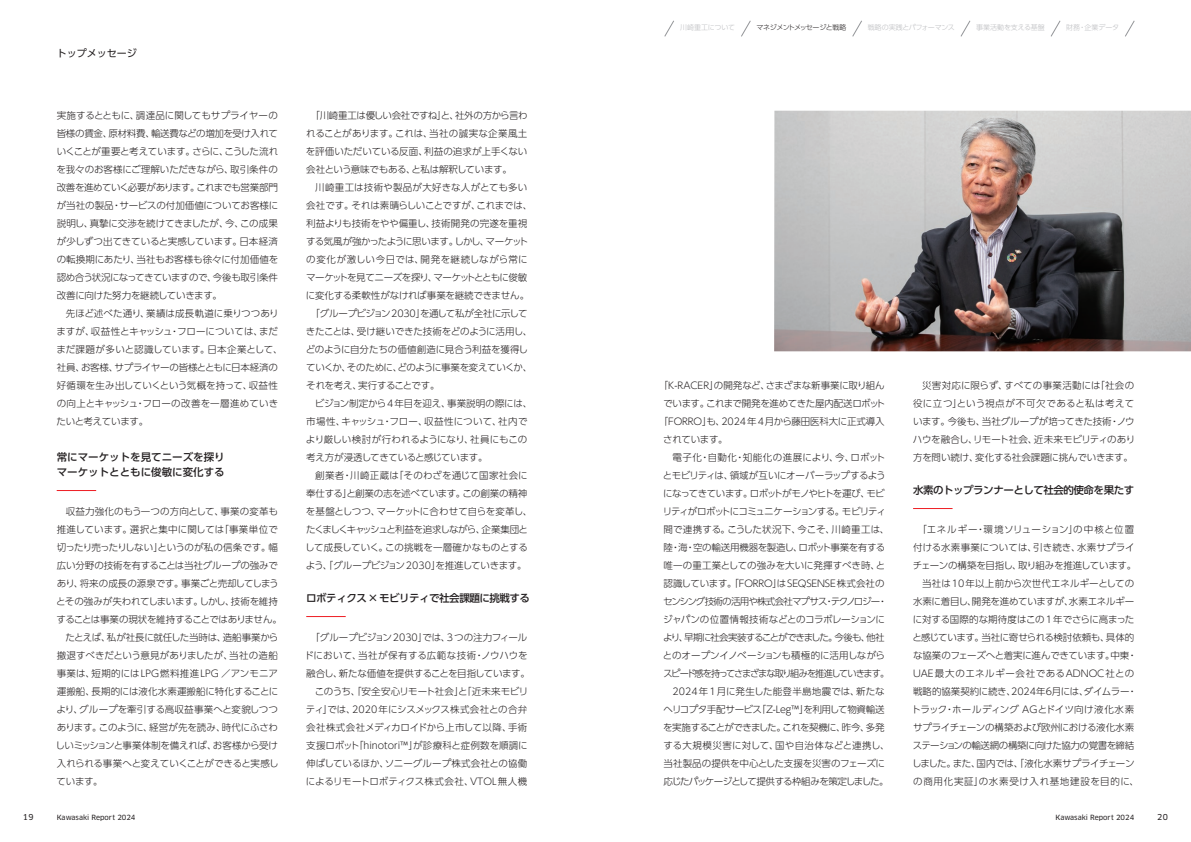
<style>
.page{position:relative;width:1191px;height:842px;background:#fff}
.page>*{position:absolute;margin:0;border:0;box-sizing:border-box;transform-origin:0 0}
.t1{font:500 10.5px "UD Shin Go Pro";letter-spacing:-.045em;color:#231f20}
.t2{font:500 10.5px/15px "UD Shin Go Pro";color:#231f20}
.t3{font:10px "UD Shin Go Pro";color:#231f20}
.t4{font:300 9.5px/18px "UD Shin Go Pro";letter-spacing:-.02em;color:#231f20;text-align:justify}
.t5{font:300 9.5px/18px "UD Shin Go Pro";color:#231f20;text-align:right}
.t6{font:300 9.5px "UD Shin Go Pro";letter-spacing:-.04em;color:#231f20}
.t7{font:300 9.5px "UD Shin Go Pro";letter-spacing:.005em;color:#231f20}
.t8{font:300 9.5px "UD Shin Go Pro";letter-spacing:.015em;color:#231f20}
.t9{font:300 9.5px "UD Shin Go Pro";letter-spacing:-.095em;color:#231f20}
.t10{font:300 9.5px "UD Shin Go Pro";letter-spacing:-.045em;color:#231f20}
.t11{font:300 9.5px "UD Shin Go Pro";letter-spacing:.025em;color:#231f20}
.t12{font:300 9.5px "UD Shin Go Pro";letter-spacing:-.07em;color:#231f20}
.t13{font:300 9.5px "UD Shin Go Pro";letter-spacing:-.065em;color:#231f20}
.t14{font:300 9.5px "UD Shin Go Pro";letter-spacing:-.05em;color:#231f20}
.t15{font:300 9.5px "UD Shin Go Pro";letter-spacing:.02em;color:#231f20}
.t16{font:300 9.5px "UD Shin Go Pro";letter-spacing:.01em;color:#231f20}
.t17{font:300 9.5px "UD Shin Go Pro";letter-spacing:.055em;color:#231f20}
.t18{font:300 9.5px "UD Shin Go Pro";letter-spacing:-.12em;color:#231f20}
.t19{font:300 9.5px "UD Shin Go Pro";letter-spacing:-.09em;color:#231f20}
.t20{font:300 9.5px "UD Shin Go Pro";letter-spacing:-.085em;color:#231f20}
.t21{font:300 9.5px "UD Shin Go Pro";letter-spacing:-.06em;color:#231f20}
.t22{font:300 9.5px "UD Shin Go Pro";letter-spacing:.04em;color:#231f20}
.t23{font:300 9.5px "UD Shin Go Pro";letter-spacing:.03em;color:#231f20}
.t24{font:300 9.5px "UD Shin Go Pro";letter-spacing:.075em;color:#231f20}
.t25{font:300 9.5px "UD Shin Go Pro";letter-spacing:.08em;color:#231f20}
.t26{font:8px "Clan Pro News";color:#231f20}
.t27{font:7px "Clan Pro News";color:#231f20}
.t28{font:300 7px "UD Shin Go Pro";letter-spacing:-.02em;color:#bcbdc0}
.t29{font:300 7px "UD Shin Go Pro";letter-spacing:-.065em;color:#231f20}
.t30{font:300 7px "UD Shin Go Pro";letter-spacing:-.055em;color:#bcbdc0}
</style>
<div class="page">
<img style="left:774px;top:111px;width:417px;height:240px">
<hr style="left:306px;top:616px;width:40px;height:1px;background:#ee1d23">
<hr style="left:913px;top:508px;width:39px;height:1px;background:#ee1d23">
<hr style="left:57px;top:490px;width:39px;height:1px;background:#ee1d23">
<svg style="left:664px;top:21px;width:10px;height:16px"></svg>
<svg style="left:741px;top:21px;width:9px;height:16px"></svg>
<svg style="left:852px;top:21px;width:10px;height:16px"></svg>
<svg style="left:960px;top:21px;width:10px;height:16px"></svg>
<svg style="left:1051px;top:21px;width:9px;height:16px"></svg>
<svg style="left:1125px;top:21px;width:9px;height:16px"></svg>
<p class="t3" style="left:57px;top:45px;width:82px">トップメッセージ</p>
<p class="t4" style="left:56px;top:106px;width:223px">実施するとともに、調達品に関してもサプライヤーの皆様の賃金、原材料費、輸送費などの増加を受け入れていくことが重要と考えています。さらに、こうした流れを我々のお客様にご理解いただきながら、取引条件の改善を進めていく必要があります。これまでも営業部門が当社の製品・サービスの付加価値についてお客様に説明し、真摯に交渉を続けてきましたが、今、この成果が少しずつ出てきていると実感しています。日本経済の転換期にあたり、当社もお客様も徐々に付加価値を認め合う状況になってきていますので、今後も取引条件改善に向けた努力を継続していきます。</p>
<p class="t4" style="left:56px;top:304px;width:228px;text-align:left;text-indent:9px">先ほど述べた通り、業績は成長軌道に乗りつつありますが、収益性とキャッシュ・フローについては、まだまだ課題が多いと認識しています。日本企業として、社員、お客様、サプライヤーの皆様とともに日本経済の好循環を生み出していくという気概を持って、収益性の向上とキャッシュ・フローの改善を一層進めていきたいと考えています。</p>
<p class="t2" style="left:57px;top:449px;width:170px">常にマーケットを見てニーズを探りマーケットとともに俊敏に変化する</p>
<p class="t8" style="left:66px;top:504px;width:214px">収益力強化のもう一つの方向として、事業の変革も</p>
<p class="t7" style="left:57px;top:522px;width:223px">推進しています。選択と集中に関しては「事業単位で</p>
<p class="t13" style="left:57px;top:540px;width:223px">切ったり売ったりしない」というのが私の信条です。幅</p>
<p class="t4" style="left:57px;top:556px;width:223px">広い分野の技術を有することは当社グループの強みで</p>
<p class="t4" style="left:57px;top:574px;width:224px">あり、将来の成長の源泉です。事業ごと売却してしまう</p>
<p class="t4" style="left:56px;top:592px;width:223px">とその強みが失われてしまいます。しかし、技術を維持</p>
<p class="t6" style="left:57px;top:612px;width:227px">することは事業の現状を維持することではありません。</p>
<p class="t4" style="left:66px;top:628px;width:214px">たとえば、私が社長に就任した当時は、造船事業から</p>
<p class="t7" style="left:57px;top:648px;width:223px">撤退すべきだという意見がありましたが、当社の造船</p>
<p class="t15" style="left:57px;top:666px;width:223px">事業は、短期的にはLPG燃料推進LPG ／アンモニア</p>
<p class="t8" style="left:57px;top:684px;width:223px">運搬船、長期的には液化水素運搬船に特化することに</p>
<p class="t16" style="left:56px;top:702px;width:223px">より、グループを牽引する高収益事業へと変貌しつつ</p>
<p class="t4" style="left:57px;top:718px;width:223px">あります。このように、経営が先を読み、時代にふさわ</p>
<p class="t4" style="left:56px;top:736px;width:224px">しいミッションと事業体制を備えれば、お客様から受け</p>
<p class="t4" style="left:57px;top:754px;width:223px">入れられる事業へと変えていくことができると実感し</p>
<p class="t4" style="left:57px;top:772px;width:48px">ています。</p>
<p class="t4" style="left:306px;top:106px;width:223px;text-indent:5px">「川崎重工は優しい会社ですね」と、社外の方から言われることがあります。これは、当社の誠実な企業風土を評価いただいている反面、利益の追求が上手くない会社という意味でもある、と私は解釈しています。</p>
<p class="t11" style="left:315px;top:180px;width:214px">川崎重工は技術や製品が大好きな人がとても多い</p>
<p class="t4" style="left:306px;top:196px;width:227px">会社です。それは素晴らしいことですが、これまでは、</p>
<p class="t7" style="left:306px;top:216px;width:223px">利益よりも技術をやや偏重し、技術開発の完遂を重視</p>
<p class="t13" style="left:306px;top:234px;width:223px">する気風が強かったように思います。しかし、マーケット</p>
<p class="t22" style="left:306px;top:252px;width:223px">の変化が激しい今日では、開発を継続しながら常に</p>
<p class="t10" style="left:306px;top:270px;width:223px">マーケットを見てニーズを探り、マーケットとともに俊敏</p>
<p class="t4" style="left:306px;top:286px;width:225px">に変化する柔軟性がなければ事業を継続できません。</p>
<p class="t6" style="left:310px;top:306px;width:219px">「グループビジョン2030」を通して私が全社に示して</p>
<p class="t4" style="left:306px;top:322px;width:228px">きたことは、受け継いできた技術をどのように活用し、</p>
<p class="t4" style="left:306px;top:340px;width:224px">どのように自分たちの価値創造に見合う利益を獲得し</p>
<p class="t6" style="left:306px;top:360px;width:228px">ていくか、そのために、どのように事業を変えていくか、</p>
<p class="t4" style="left:306px;top:376px;width:135px">それを考え、実行することです。</p>
<p class="t4" style="left:315px;top:394px;width:219px">ビジョン制定から4年目を迎え、事業説明の際には、</p>
<p class="t11" style="left:306px;top:414px;width:223px">市場性、キャッシュ・フロー、収益性について、社内で</p>
<p class="t4" style="left:306px;top:430px;width:223px">より厳しい検討が行われるようになり、社員にもこの</p>
<p class="t6" style="left:306px;top:450px;width:183px">考え方が浸透してきていると感じています。</p>
<p class="t23" style="left:315px;top:468px;width:214px">創業者・川崎正蔵は「そのわざを通じて国家社会に</p>
<p class="t4" style="left:306px;top:484px;width:223px">奉仕する」と創業の志を述べています。この創業の精神</p>
<p class="t4" style="left:306px;top:502px;width:228px">を基盤としつつ、マーケットに合わせて自らを変革し、</p>
<p class="t9" style="left:306px;top:522px;width:223px">たくましくキャッシュと利益を追求しながら、企業集団と</p>
<p class="t7" style="left:305px;top:540px;width:224px">して成長していく。この挑戦を一層確かなものとする</p>
<p class="t4" style="left:306px;top:556px;width:222px">よう、「グループビジョン2030」を推進していきます。</p>
<p class="t1" style="left:306px;top:589px;width:225px">ロボティクス×モビリティで社会課題に挑戦する</p>
<p class="t5" style="left:305px;top:628px;width:227px">「グループビジョン2030」では、3つの注力フィールドにおいて、当社が保有する広範な技術・ノウハウを融合し、新たな価値を提供することを目指しています。このうち、「安全安心リモート社会」と「近未来モビリティ」では、2020年にシスメックス株式会社との合弁会社株式会社メディカロイドから上市して以降、手術支援ロボット「hinotori™」が診療科と症例数を順調に伸ばしているほか、ソニーグループ株式会社との協働によるリモートロボティクス株式会社、VTOL無人機</p>
<p class="t28" style="left:680px;top:22px;width:57px">川崎重工について</p>
<p class="t29" style="left:756px;top:22px;width:91px">マネジメントメッセージと戦略</p>
<p class="t30" style="left:868px;top:22px;width:89px">戦略の実践とパフォーマンス</p>
<p class="t28" style="left:976px;top:22px;width:70px">事業活動を支える基盤</p>
<p class="t28" style="left:1066px;top:22px;width:54px">財務・企業データ</p>
<p class="t4" style="left:659px;top:376px;width:227px">「K-RACER」の開発など、さまざまな新事業に取り組ん</p>
<p class="t10" style="left:663px;top:396px;width:224px">でいます。これまで開発を進めてきた屋内配送ロボット</p>
<p class="t4" style="left:659px;top:412px;width:227px">「FORRO」も、2024年4月から藤田医科大に正式導入</p>
<p class="t4" style="left:663px;top:430px;width:66px">されています。</p>
<p class="t17" style="left:672px;top:450px;width:214px">電子化・自動化・知能化の進展により、今、ロボット</p>
<p class="t14" style="left:663px;top:468px;width:224px">とモビリティは、領域が互いにオーバーラップするよう</p>
<p class="t12" style="left:663px;top:486px;width:223px">になってきています。ロボットがモノやヒトを運び、モビ</p>
<p class="t9" style="left:662px;top:504px;width:225px">リティがロボットにコミュニケーションする。モビリティ</p>
<p class="t8" style="left:663px;top:522px;width:227px">間で連携する。こうした状況下、今こそ、川崎重工は、</p>
<p class="t14" style="left:663px;top:540px;width:223px">陸・海・空の輸送用機器を製造し、ロボット事業を有する</p>
<p class="t5" style="left:663px;top:556px;width:223px">唯一の重工業としての強みを大いに発揮すべき時、と</p>
<p class="t4" style="left:663px;top:574px;width:223px">認識しています。「FORRO」はSEQSENSE株式会社の</p>
<p class="t19" style="left:663px;top:594px;width:225px">センシング技術の活用や株式会社マプサス・テクノロジー・</p>
<p class="t4" style="left:663px;top:610px;width:223px">ジャパンの位置情報技術などとのコラボレーションに</p>
<p class="t9" style="left:663px;top:630px;width:223px">より、早期に社会実装することができました。今後も、他社</p>
<p class="t4" style="left:663px;top:646px;width:224px">とのオープンイノベーションも積極的に活用しながら</p>
<p class="t18" style="left:663px;top:666px;width:227px">スピード感を持ってさまざまな取り組みを推進していきます。</p>
<p class="t8" style="left:672px;top:684px;width:214px">2024年1月に発生した能登半島地震では、新たな</p>
<p class="t6" style="left:663px;top:702px;width:223px">ヘリコプタ手配サービス「Z-Leg™」を利用して物資輸送</p>
<p class="t12" style="left:663px;top:720px;width:223px">を実施することができました。これを契機に、昨今、多発</p>
<p class="t15" style="left:663px;top:738px;width:228px">する大規模災害に対して、国や自治体などと連携し、</p>
<p class="t4" style="left:663px;top:754px;width:223px">当社製品の提供を中心とした支援を災害のフェーズに</p>
<p class="t20" style="left:663px;top:774px;width:226px">応じたパッケージとして提供する枠組みを策定しました。</p>
<p class="t4" style="left:913px;top:376px;width:224px;text-indent:9px">災害対応に限らず、すべての事業活動には「社会の役に立つ」という視点が不可欠であると私は考えています。今後も、当社グループが培ってきた技術・ノウハウを融合し、リモート社会、近未来モビリティのあり方を問い続け、変化する社会課題に挑んでいきます。</p>
<p class="t1" style="left:913px;top:481px;width:223px">水素のトップランナーとして社会的使命を果たす</p>
<p class="t24" style="left:917px;top:522px;width:218px">「エネルギー・環境ソリューション」の中核と位置</p>
<p class="t16" style="left:913px;top:540px;width:223px">付ける水素事業については、引き続き、水素サプライ</p>
<p class="t4" style="left:913px;top:556px;width:225px">チェーンの構築を目指し、取り組みを推進しています。</p>
<p class="t7" style="left:922px;top:576px;width:214px">当社は10年以上前から次世代エネルギーとしての</p>
<p class="t4" style="left:913px;top:592px;width:223px">水素に着目し、開発を進めていますが、水素エネルギー</p>
<p class="t4" style="left:912px;top:610px;width:223px">に対する国際的な期待度はこの1年でさらに高まった</p>
<p class="t10" style="left:912px;top:630px;width:223px">と感じています。当社に寄せられる検討依頼も、具体的</p>
<p class="t4" style="left:913px;top:646px;width:225px">な協業のフェーズへと着実に進んできています。中東・</p>
<p class="t17" style="left:913px;top:666px;width:223px">UAE最大のエネルギー会社であるADNOC社との</p>
<p class="t4" style="left:913px;top:682px;width:225px">戦略的協業契約に続き、2024年6月には、ダイムラー・</p>
<p class="t11" style="left:911px;top:702px;width:224px">トラック・ホールディング AGとドイツ向け液化水素</p>
<p class="t4" style="left:913px;top:718px;width:223px">サプライチェーンの構築および欧州における液化水素</p>
<p class="t21" style="left:913px;top:738px;width:223px">ステーションの輸送網の構築に向けた協力の覚書を締結</p>
<p class="t4" style="left:912px;top:754px;width:224px">しました。また、国内では、「液化水素サプライチェーン</p>
<p class="t25" style="left:913px;top:774px;width:227px">の商用化実証」の水素受け入れ基地建設を目的に、</p>
<p class="t26" style="left:23px;top:812px;width:12px">19</p>
<p class="t27" style="left:57px;top:813px;width:80px">Kawasaki Report 2024</p>
<p class="t27" style="left:1055px;top:813px;width:80px">Kawasaki Report 2024</p>
<p class="t26" style="left:1157px;top:812px;width:12px">20</p>
</div>
